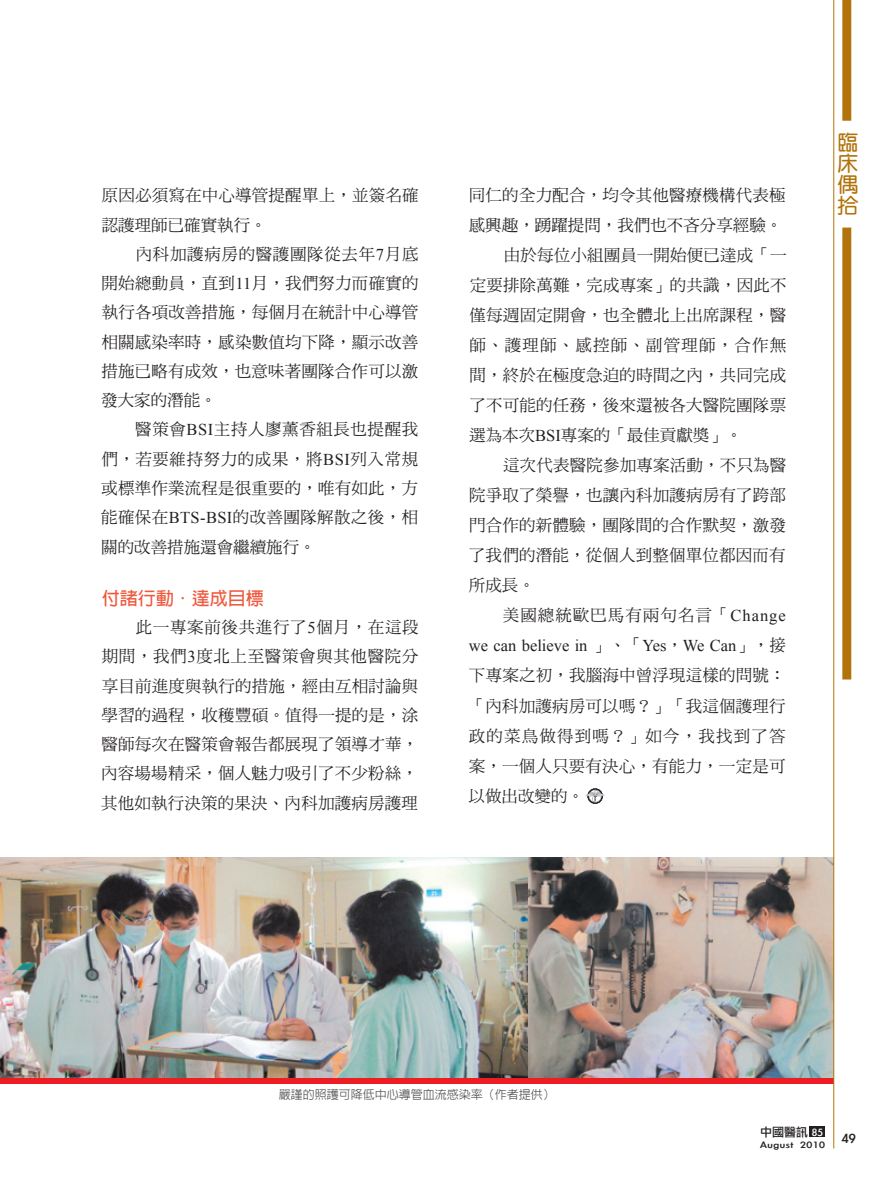
<style>
.page{position:relative;width:893px;height:1191px;background:#fff}
.page>*{position:absolute;margin:0;border:0;box-sizing:border-box;transform-origin:0 0}
.t1{font:21px/21px "DF Yuan Std W7";color:#b2730b;text-align:justify}
.t2{font:700 18px "Lin Gothic";color:#f0593e}
.t3{font:16.5px/29.2px "DF Ming Std W5";letter-spacing:.01em;color:#231f20;text-align:justify}
.t4{font:16.5px "Times New Roman";color:#231f20}
.t5{font:16.5px "DF Ming Std W5";letter-spacing:.06em;color:#231f20}
.t6{font:16.5px "DF Ming Std W5";letter-spacing:.07em;color:#231f20}
.t7{font:15px "Li Gothic Med";color:#231f20}
.t8{font:500 12px "Lin Gothic";color:#57585a}
.t9{font:12px "Li Gothic Med";color:#231f20}
.t10{font:10.5px "Li Gothic Med";letter-spacing:.04em;color:#231f20;scale:1.2 1}
.s1{font-family:"Times New Roman"}
.s2{font-family:"DF Ming Std W5"}
.s3{color:#fff}
</style>
<div class="page">
<img style="left:0;top:857px;width:833px;height:221px">
<svg style="left:587px;top:788px;width:16px;height:16px"></svg>
<svg style="left:585px;top:790px;width:20px;height:12px"></svg>
<div style="left:0;top:1078px;width:834px;height:5px;background:#ee1d23"></div>
<div style="left:810px;top:1126px;width:15px;height:11px;background:#231f20"></div>
<div style="left:842px;top:227px;width:9px;height:452px;background:#b2730b"></div>
<div style="left:842px;top:0;width:9px;height:121px;background:#b2730b"></div>
<hr style="left:833px;top:0;width:1px;height:1148px;background:#b2730b">
<p class="t3" style="left:102px;top:180px;width:318px">原因必須寫在中心導管提醒單上，並簽名確認護理師已確實執行。</p>
<p class="t3" style="left:101px;top:239px;width:319px;text-indent:34px">內科加護病房的醫護團隊從去年<span class="s1">7</span>月底開始總動員，直到<span class="s1">11</span>月，我們努力而確實的執行各項改善措施，每個月在統計中心導管相關感染率時，感染數值均下降，顯示改善措施已略有成效，也意味著團隊合作可以激發大家的潛能。</p>
<p class="t3" style="left:101px;top:415px;width:319px;text-indent:34px">醫策會<span class="s1">BSI</span>主持人廖薰香組長也提醒我們，若要維持努力的成果，將<span class="s1">BSI</span>列入常規或標準作業流程是很重要的，唯有如此，方能確保在<span class="s1">BTS-BSI</span>的改善團隊解散之後，相關的改善措施還會繼續施行。</p>
<p class="t2" style="left:102px;top:589px;width:163px">付諸行動．達成目標</p>
<p class="t3" style="left:101px;top:612px;width:319px;text-indent:35px">此一專案前後共進行了<span class="s1">5</span>個月，在這段期間，我們<span class="s1">3</span>度北上至醫策會與其他醫院分享目前進度與執行的措施，經由互相討論與學習的過程，收穫豐碩。值得一提的是，涂醫師每次在醫策會報告都展現了領導才華，內容場場精采，個人魅力吸引了不少粉絲，其他如執行決策的果決、內科加護病房護理</p>
<p class="t3" style="left:469px;top:180px;width:318px">同仁的全力配合，均令其他醫療機構代表極</p>
<p class="t3" style="left:469px;top:210px;width:315px">感興趣，踴躍提問，我們也不吝分享經驗。</p>
<p class="t3" style="left:504px;top:240px;width:284px">由於每位小組團員一開始便已達成「一</p>
<p class="t3" style="left:470px;top:270px;width:318px">定要排除萬難，完成專案」的共識，因此不</p>
<p class="t3" style="left:470px;top:300px;width:318px">僅每週固定開會，也全體北上出席課程，醫</p>
<p class="t6" style="left:469px;top:336px;width:318px">師、護理師、感控師、副管理師，合作無</p>
<p class="t3" style="left:469px;top:360px;width:318px">間，終於在極度急迫的時間之內，共同完成</p>
<p class="t3" style="left:469px;top:390px;width:318px">了不可能的任務，後來還被各大醫院團隊票</p>
<p class="t3" style="left:469px;top:420px;width:275px">選為本次<span class="s1">BSI</span>專案的「最佳貢獻獎」。</p>
<p class="t3" style="left:503px;top:450px;width:284px">這次代表醫院參加專案活動，不只為醫</p>
<p class="t3" style="left:469px;top:480px;width:318px">院爭取了榮譽，也讓內科加護病房有了跨部</p>
<p class="t3" style="left:469px;top:510px;width:318px">門合作的新體驗，團隊間的合作默契，激發</p>
<p class="t3" style="left:469px;top:540px;width:318px">了我們的潛能，從個人到整個單位都因而有</p>
<p class="t3" style="left:469px;top:570px;width:67px">所成長。</p>
<p class="t5" style="left:503px;top:606px;width:285px">美國總統歐巴馬有兩句名言「<span class="s1">Change</span></p>
<p class="t4" style="left:469px;top:635px;width:318px">we can believe in <span class="s2">」、「</span>Yes<span class="s2">，</span>We Can<span class="s2">」，接</span></p>
<p class="t3" style="left:469px;top:660px;width:319px;line-height:30px">下專案之初，我腦海中曾浮現這樣的問號：「內科加護病房可以嗎？」「我這個護理行政的菜鳥做得到嗎？」如今，我找到了答案，一個人只要有決心，有能力，一定是可以做出改變的。</p>
<p class="t1" style="left:837px;top:132px;width:22px">臨床偶拾</p>
<p class="t8" style="left:279px;top:1088px;width:277px">嚴謹的照護可降低中心導管血流感染率（作者提供）</p>
<p class="t9" style="left:760px;top:1125px;width:64px">中國醫訊 <span class="s3">85</span></p>
<p class="t10" style="left:760px;top:1139px;width:56px">August 2010</p>
<p class="t7" style="left:842px;top:1130px;width:15px">49</p>
</div>
